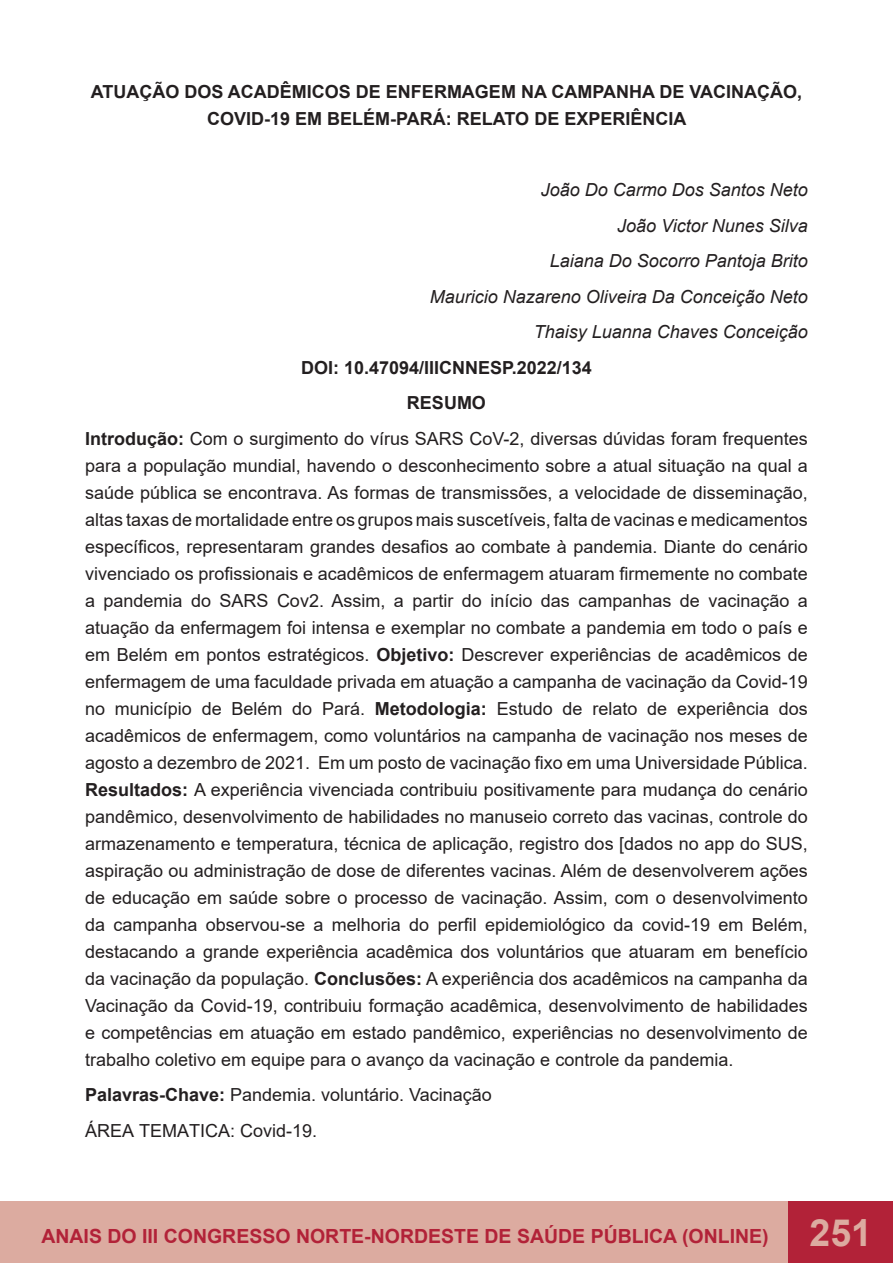
<style>
.page{position:relative;width:893px;height:1263px;background:#fff}
.page>*{position:absolute;margin:0;border:0;box-sizing:border-box;transform-origin:0 0}
.t1{font:700 19.5px "Arial";color:#b22238}
.t2{font:18px/27px "Arial";color:#231f20;text-align:justify}
.t3{font:italic 18px "Arial";color:#231f20}
.t4{font:700 18px/27px "Arial";color:#231f20;text-align:center}
.s1{font-weight:700}
.s2{font-size:37.5px;color:#dcaba0}
</style>
<div class="page">
<div style="left:0;top:1201px;width:810px;height:62px;background:#dcaba0"></div>
<div style="left:789px;top:1201px;width:104px;height:62px;background:#b22238"></div>
<p class="t4" style="left:91px;top:79px;width:712px">ATUAÇÃO DOS ACADÊMICOS DE ENFERMAGEM NA CAMPANHA DE VACINAÇÃO,<br>COVID-19 EM BELÉM-PARÁ: RELATO DE EXPERIÊNCIA</p>
<p class="t3" style="left:541px;top:178px;width:269px">João Do Carmo Dos Santos Neto</p>
<p class="t3" style="left:617px;top:214px;width:192px">João Victor Nunes Silva</p>
<p class="t3" style="left:550px;top:249px;width:260px">Laiana Do Socorro Pantoja Brito</p>
<p class="t3" style="left:430px;top:285px;width:380px">Mauricio Nazareno Oliveira Da Conceição Neto</p>
<p class="t3" style="left:534px;top:320px;width:276px">Thaisy Luanna Chaves Conceição</p>
<p class="t4" style="left:301px;top:354px;width:292px">DOI: 10.47094/IIICNNESP.2022/134</p>
<p class="t4" style="left:407px;top:390px;width:81px">RESUMO</p>
<p class="t2" style="left:85px;top:425px;width:724px"><span class="s1">Introdução:</span> Com o surgimento do vírus SARS CoV-2, diversas dúvidas foram frequentes para a população mundial, havendo o desconhecimento sobre a atual situação na qual a saúde pública se encontrava. As formas de transmissões, a velocidade de disseminação, altas taxas de mortalidade entre os grupos mais suscetíveis, falta de vacinas e medicamentos específicos, representaram grandes desafios ao combate à pandemia. Diante do cenário vivenciado os profissionais e acadêmicos de enfermagem atuaram firmemente no combate a pandemia do SARS Cov2. Assim, a partir do início das campanhas de vacinação a atuação da enfermagem foi intensa e exemplar no combate a pandemia em todo o país e em Belém em pontos estratégicos. <span class="s1">Objetivo:</span> Descrever experiências de acadêmicos de enfermagem de uma faculdade privada em atuação a campanha de vacinação da Covid-19 no município de Belém do Pará. <span class="s1">Metodologia:</span> Estudo de relato de experiência dos acadêmicos de enfermagem, como voluntários na campanha de vacinação nos meses de agosto a dezembro de 2021. Em um posto de vacinação fixo em uma Universidade Pública.<br><span class="s1">Resultados:</span> A experiência vivenciada contribuiu positivamente para mudança do cenário pandêmico, desenvolvimento de habilidades no manuseio correto das vacinas, controle do armazenamento e temperatura, técnica de aplicação, registro dos [dados no app do SUS, aspiração ou administração de dose de diferentes vacinas. Além de desenvolverem ações de educação em saúde sobre o processo de vacinação. Assim, com o desenvolvimento da campanha observou-se a melhoria do perfil epidemiológico da covid-19 em Belém, destacando a grande experiência acadêmica dos voluntários que atuaram em benefício da vacinação da população. <span class="s1">Conclusões:</span> A experiência dos acadêmicos na campanha da Vacinação da Covid-19, contribuiu formação acadêmica, desenvolvimento de habilidades e competências em atuação em estado pandêmico, experiências no desenvolvimento de trabalho coletivo em equipe para o avanço da vacinação e controle da pandemia.</p>
<p class="t2" style="left:85px;top:1081px;width:408px"><span class="s1">Palavras-Chave:</span> Pandemia. voluntário. Vacinação</p>
<p class="t2" style="left:85px;top:1117px;width:234px">ÁREA TEMATICA: Covid-19.</p>
<p class="t1" style="left:41px;top:1222px;width:832px">ANAIS DO III CONGRESSO NORTE-NORDESTE DE SAÚDE PÚBLICA (ONLINE) <span class="s2">251</span></p>
</div>
